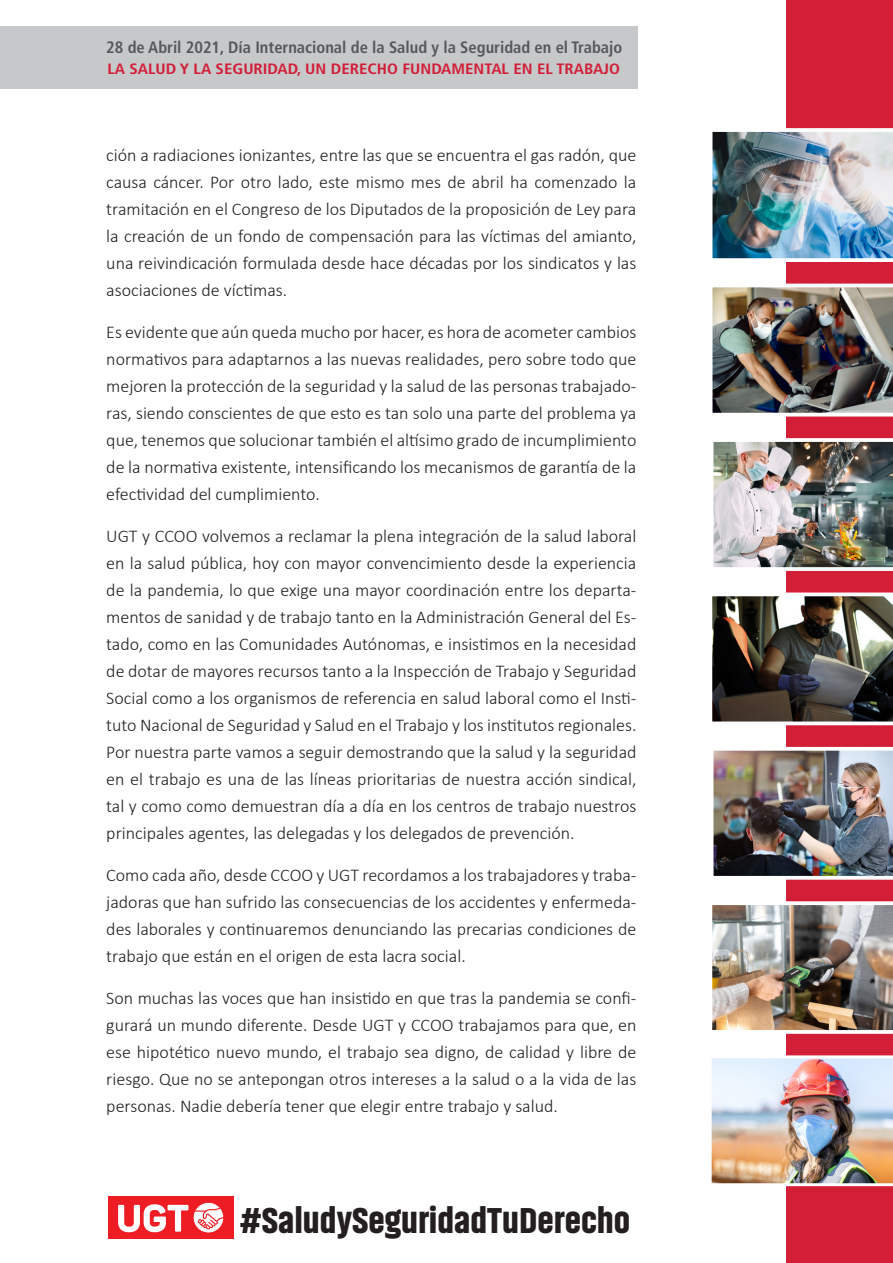
<style>
.page{position:relative;width:893px;height:1263px;background:#fff}
.page>*{position:absolute;margin:0;border:0;box-sizing:border-box;transform-origin:0 0}
.t1{font:900 36px "Akhand";color:#231f20}
.t2{font:300 18px/27px "Calibri";color:#231f20;text-align:justify}
.t3{font:700 condensed 16.5px "Frutiger LT Std";color:#57585a}
.t4{font:700 condensed 15px "Frutiger LT Std";color:#d21e37;scale:1.12 1}
</style>
<div class="page">
<div style="left:787px;top:0;width:106px;height:1263px;background:#d21e37"></div>
<div style="left:109px;top:1196px;width:125px;height:43px;background:#ee1d23"></div>
<svg style="left:118px;top:1202px;width:106px;height:31px"></svg>
<img style="left:713px;top:747px;width:180px;height:133px">
<img style="left:712px;top:592px;width:181px;height:133px">
<img style="left:713px;top:438px;width:180px;height:133px">
<img style="left:711px;top:1055px;width:182px;height:131px">
<img style="left:712px;top:284px;width:181px;height:132px">
<img style="left:712px;top:901px;width:181px;height:133px">
<img style="left:712px;top:128px;width:181px;height:134px">
<div style="left:0;top:26px;width:638px;height:62px;background:#c7c8ca"></div>
<p class="t3" style="left:106px;top:37px;width:517px">28 de Abril 2021, Día Internacional de la Salud y la Seguridad en el Trabajo</p>
<p class="t4" style="left:107px;top:60px;width:459px">LA SALUD Y LA SEGURIDAD, UN DERECHO FUNDAMENTAL EN EL TRABAJO</p>
<p class="t2" style="left:106px;top:141px;width:532px">ción a radiaciones ionizantes, entre las que se encuentra el gas radón, que causa cáncer. Por otro lado, este mismo mes de abril ha comenzado la tramitación en el Congreso de los Diputados de la proposición de Ley para la creación de un fondo de compensación para las víctimas del amianto, una reivindicación formulada desde hace décadas por los sindicatos y las asociaciones de víctimas.</p>
<p class="t2" style="left:106px;top:318px;width:532px">Es evidente que aún queda mucho por hacer, es hora de acometer cambios normativos para adaptarnos a las nuevas realidades, pero sobre todo que mejoren la protección de la seguridad y la salud de las personas trabajado&shy;ras, siendo conscientes de que esto es tan solo una parte del problema ya que, tenemos que solucionar también el altísimo grado de incumplimiento de la normativa existente, intensificando los mecanismos de garantía de la efectividad del cumplimiento.</p>
<p class="t2" style="left:106px;top:522px;width:532px">UGT y CCOO volvemos a reclamar la plena integración de la salud laboral en la salud pública, hoy con mayor convencimiento desde la experiencia de la pandemia, lo que exige una mayor coordinación entre los departa&shy;mentos de sanidad y de trabajo tanto en la Administración General del Es&shy;tado, como en las Comunidades Autónomas, e insistimos en la necesidad de dotar de mayores recursos tanto a la Inspección de Trabajo y Seguridad Social como a los organismos de referencia en salud laboral como el Insti&shy;tuto Nacional de Seguridad y Salud en el Trabajo y los institutos regionales.<br>Por nuestra parte vamos a seguir demostrando que la salud y la seguridad en el trabajo es una de las líneas prioritarias de nuestra acción sindical, tal y como como demuestran día a día en los centros de trabajo nuestros principales agentes, las delegadas y los delegados de prevención.</p>
<p class="t2" style="left:106px;top:861px;width:532px">Como cada año, desde CCOO y UGT recordamos a los trabajadores y traba&shy;jadoras que han sufrido las consecuencias de los accidentes y enfermeda&shy;des laborales y continuaremos denunciando las precarias condiciones de trabajo que están en el origen de esta lacra social.</p>
<p class="t2" style="left:106px;top:984px;width:532px">Son muchas las voces que han insistido en que tras la pandemia se confi&shy;gurará un mundo diferente. Desde UGT y CCOO trabajamos para que, en ese hipotético nuevo mundo, el trabajo sea digno, de calidad y libre de riesgo. Que no se antepongan otros intereses a la salud o a la vida de las personas. Nadie debería tener que elegir entre trabajo y salud.</p>
<p class="t1" style="left:240px;top:1200px;width:392px">#SaludySeguridadTuDerecho</p>
</div>
